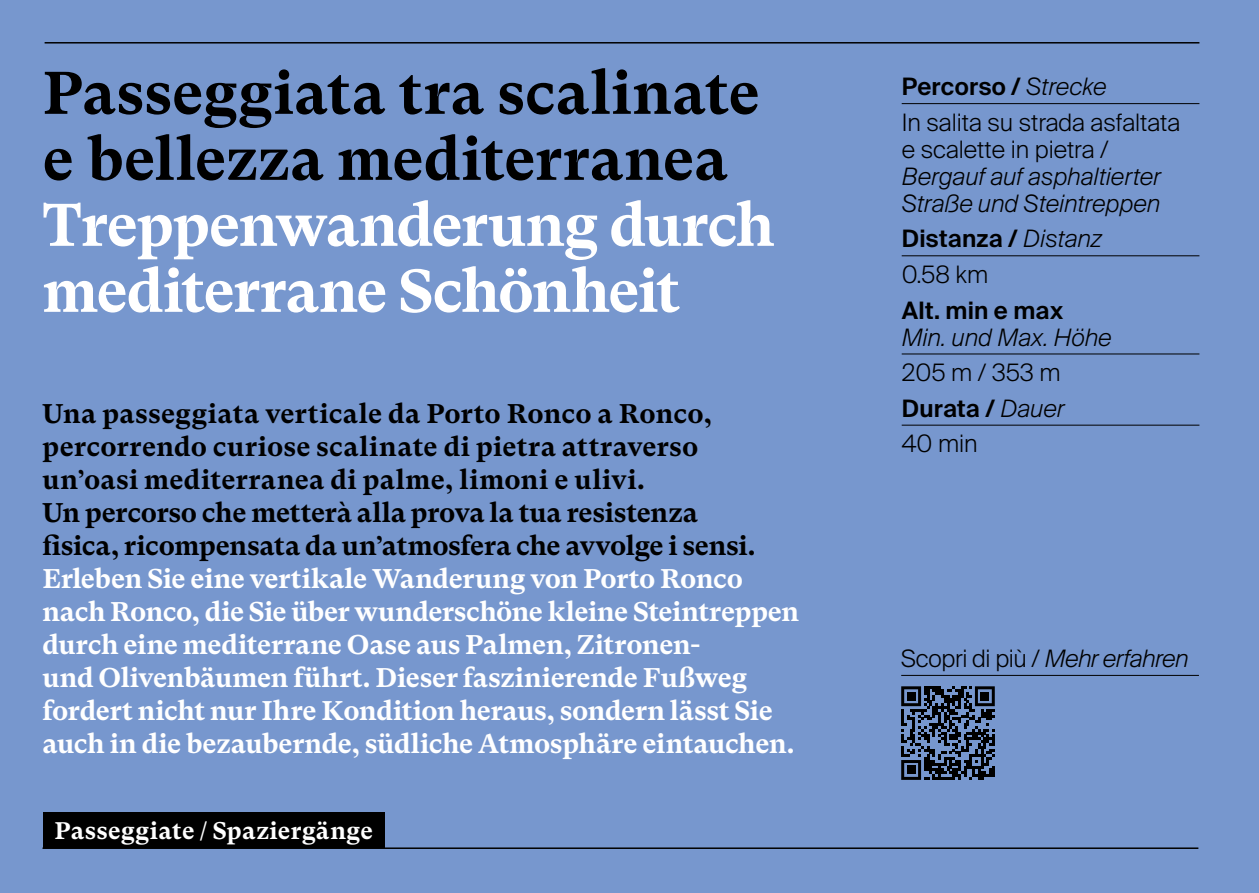
<style>
.page{position:relative;width:1259px;height:893px;background:#7797ce}
.page>*{position:absolute;margin:0;border:0;box-sizing:border-box;transform-origin:0 0}
.t1{font:700 60px/66px "GT Super Text";color:#000}
.t2{font:700 60px/66px "GT Super Text";letter-spacing:-.025em;color:#fff}
.t3{font:700 27px/33px "GT Super Text";letter-spacing:-.01em;color:#fff}
.t4{font:700 27px/33px "GT Super Text";letter-spacing:.005em;color:#000}
.t5{font:300 24px/35.7px "Suisse Ecal Intl";color:#000}
.t6{font:italic 300 24px/27px "Suisse Ecal Intl";letter-spacing:.005em;color:#000}
.t7{font:600 24px/35.7px "Suisse Ecal Intl";letter-spacing:.01em;color:#000}
.t8{font:700 24px "GT Super Text";letter-spacing:.02em;color:#fff}
.s1{font-weight:600}
.s2{font-style:italic}
.s3{font-weight:300;font-style:italic}
.s4{font-weight:300}
</style>
<div class="page">
<hr style="left:45px;top:42px;width:1154px;height:2px;background:#000">
<div style="left:43px;top:812px;width:341px;height:36px;background:#000"></div>
<hr style="left:43px;top:847px;width:1155px;height:2px;background:#000">
<hr style="left:901px;top:103px;width:298px;height:1px;background:#000">
<hr style="left:901px;top:255px;width:298px;height:1px;background:#000">
<hr style="left:901px;top:425px;width:298px;height:1px;background:#000">
<hr style="left:901px;top:353px;width:298px;height:1px;background:#000">
<hr style="left:901px;top:675px;width:298px;height:1px;background:#000">
<svg style="left:901px;top:686px;width:93px;height:94px"></svg>
<div style="left:907px;top:692px;width:8px;height:8px;background:#000"></div>
<div style="left:980px;top:692px;width:9px;height:8px;background:#000"></div>
<div style="left:907px;top:766px;width:8px;height:8px;background:#000"></div>
<h1 class="t1" style="left:43px;top:60px;width:719px">Passeggiata tra scalinate e bellezza mediterranea</h1>
<h1 class="t2" style="left:43px;top:192px;width:734px">Treppenwanderung durch mediterrane Schönheit</h1>
<p class="t4" style="left:43px;top:397px;width:714px">Una passeggiata verticale da Porto Ronco a Ronco, percorrendo curiose scalinate di pietra attraverso un’oasi mediterranea di palme, limoni e ulivi.<br>Un percorso che metterà alla prova la tua resistenza fisica, ricompensata da un’atmosfera che avvolge i sensi.</p>
<p class="t3" style="left:43px;top:562px;width:758px">Erleben Sie eine vertikale Wanderung von Porto Ronco nach Ronco, die Sie über wunderschöne kleine Steintreppen durch eine mediterrane Oase aus Palmen, Zitronen-<br>und Olivenbäumen führt. Dieser faszinierende Fußweg fordert nicht nur Ihre Kondition heraus, sondern lässt Sie auch in die bezaubernde, südliche Atmosphäre eintauchen.</p>
<p class="t8" style="left:54px;top:817px;width:320px">Passeggiate / Spaziergänge</p>
<p class="t5" style="left:901px;top:69px;width:280px"><span class="s1">Percorso /</span> <span class="s2">Strecke<br></span>In salita su strada asfaltata</p>
<p class="t5" style="left:901px;top:131px;width:208px">e scalette in pietra /</p>
<p class="t6" style="left:901px;top:163px;width:260px">Bergauf auf asphaltierter<br>Straße und Steintreppen</p>
<p class="t7" style="left:901px;top:221px;width:202px">Distanza / <span class="s3">Distanz<br></span><span class="s4">0.58 km</span></p>
<p class="t7" style="left:901px;top:292px;width:163px">Alt. min e max</p>
<p class="t6" style="left:901px;top:324px;width:211px">Min. und Max. Höhe</p>
<p class="t5" style="left:901px;top:355px;width:164px">205 m / 353 m<br><span class="s1">Durata /</span> <span class="s2">Dauer<br></span>40 min</p>
<p class="t5" style="left:901px;top:641px;width:288px">Scopri di più / <span class="s2">Mehr erfahren</span></p>
</div>
